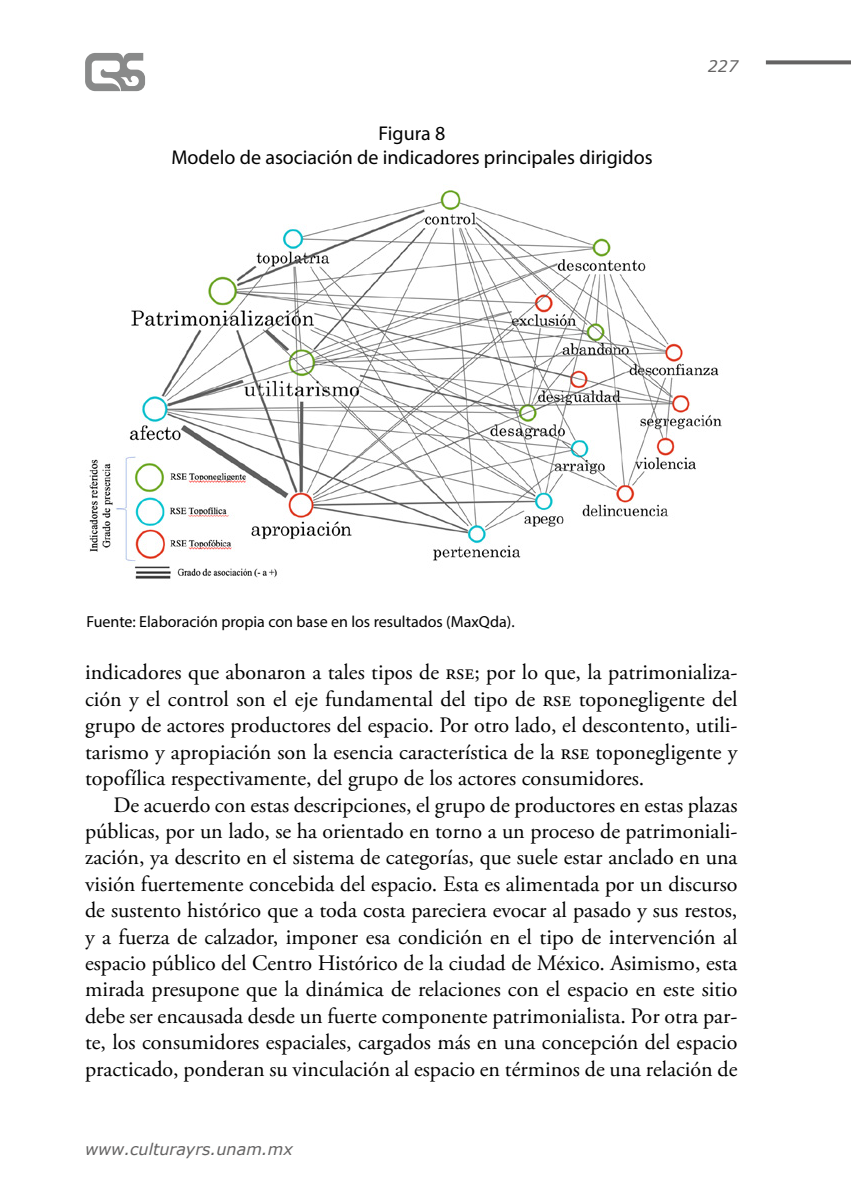
<style>
.page{position:relative;width:851px;height:1191px;background:#fff}
.page>*{position:absolute;margin:0;border:0;box-sizing:border-box;transform-origin:0 0}
.t1{font:22px/26.4px "Adobe Garamond Pro";color:#000;text-align:justify}
.t2{font:20px/24px "Myriad Pro";color:#000;text-align:center}
.t3{font:16px "Myriad Pro";color:#000}
.t4{font:italic 16px "Verdana";color:#646363}
</style>
<div class="page">
<svg style="left:765px;top:60px;width:85px;height:4px"></svg>
<svg style="left:85px;top:53px;width:60px;height:38px"></svg>
<img style="left:89px;top:186px;width:633px;height:393px">
<p class="t2" style="left:171px;top:121px;width:482px">Figura 8<br>Modelo de asociación de indicadores principales dirigidos</p>
<p class="t4" style="left:707px;top:56px;width:32px">227</p>
<p class="t3" style="left:86px;top:611px;width:429px">Fuente: Elaboración propia con base en los resultados (MaxQda).</p>
<p class="t1" style="left:85px;top:660px;width:654px">indicadores que abonaron a tales tipos de rse; por lo que, la patrimonializa&shy;ción y el control son el eje fundamental del tipo de rse toponegligente del grupo de actores productores del espacio. Por otro lado, el descontento, utili&shy;tarismo y apropiación son la esencia característica de la rse toponegligente y topofílica respectivamente, del grupo de los actores consumidores.</p>
<p class="t1" style="left:85px;top:792px;width:654px;text-indent:28px">De acuerdo con estas descripciones, el grupo de productores en estas plazas públicas, por un lado, se ha orientado en torno a un proceso de patrimoniali&shy;zación, ya descrito en el sistema de categorías, que suele estar anclado en una visión fuertemente concebida del espacio. Esta es alimentada por un discurso de sustento histórico que a toda costa pareciera evocar al pasado y sus restos, y a fuerza de calzador, imponer esa condición en el tipo de intervención al espacio público del Centro Histórico de la ciudad de México. Asimismo, esta mirada presupone que la dinámica de relaciones con el espacio en este sitio debe ser encausada desde un fuerte componente patrimonialista. Por otra par&shy;te, los consumidores espaciales, cargados más en una concepción del espacio practicado, ponderan su vinculación al espacio en términos de una relación de</p>
<p class="t4" style="left:85px;top:1138px;width:209px">www.culturayrs.unam.mx</p>
</div>
